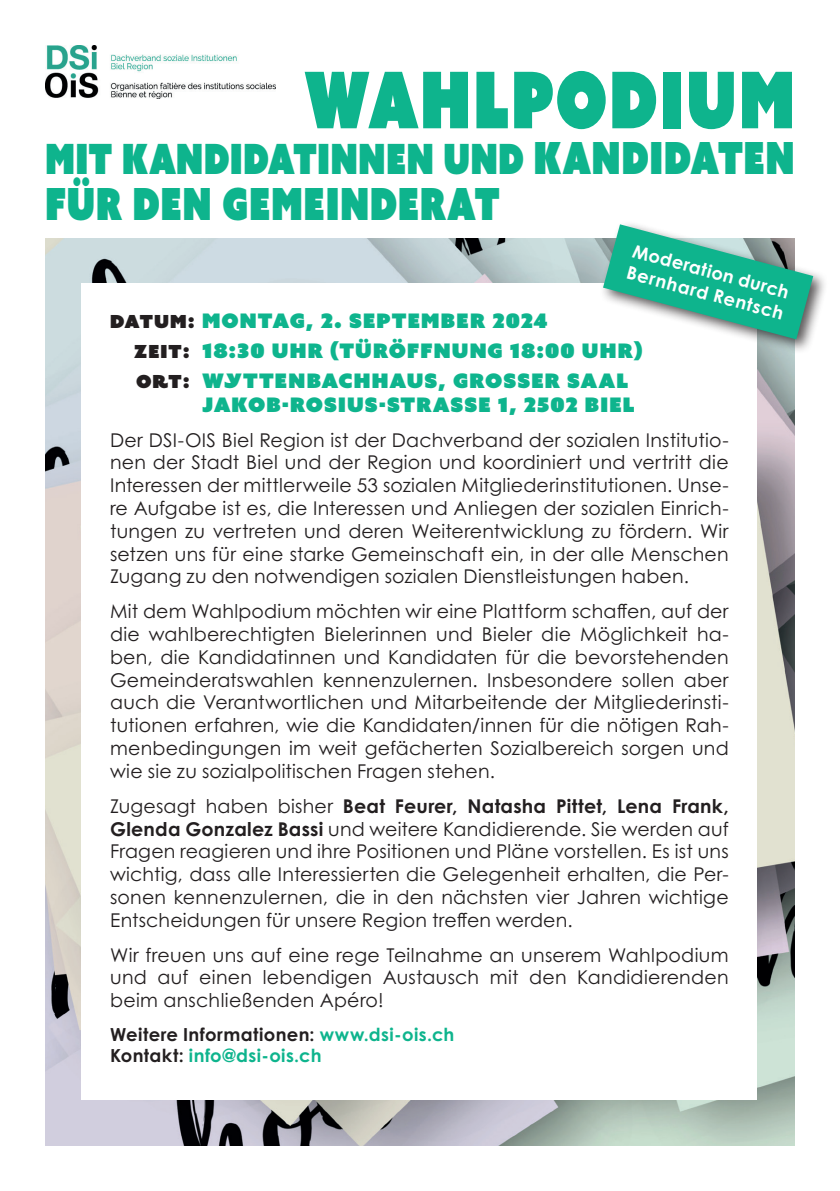
<style>
.page{position:relative;width:840px;height:1191px;background:#fff}
.page>*{position:absolute;margin:0;border:0;box-sizing:border-box;transform-origin:0 0}
.t1{font:78px "Azo Sans Uber";letter-spacing:.04em;color:#0eb48d;scale:.77 1}
.t2{font:44.2px "Azo Sans Uber";letter-spacing:.035em;color:#0eb48d;scale:.77 1}
.t3{font:41.6px "Azo Sans Uber";letter-spacing:.025em;color:#0eb48d;scale:.77 1}
.t4{font:20px/30px "Azo Sans Uber";letter-spacing:.055em;color:#0eb48d}
.t5{font:19px/22.8px "Century Gothic Pro";letter-spacing:.01em;color:#231f20;text-align:justify}
.t6{font:700 18px/21.6px "Century Gothic Pro";letter-spacing:.02em;color:#231f20}
.t7{font:700 18px/22px "Century Gothic Pro";color:#fff}
.s1{font-size:44.2px}
.s2{font-size:18px;color:#231f20}
.s3{font-weight:700}
.s4{color:#0eb48d}
</style>
<div class="page">
<img style="left:45px;top:45px;width:230px;height:53px">
<img style="left:45px;top:238px;width:749px;height:907px">
<div style="left:82px;top:283px;width:674px;height:817px;background:#fff"></div>
<div style="left:598px;top:220px;width:230px;height:135px;background:#231f20;opacity:.75"></div>
<svg style="left:602px;top:224px;width:210px;height:115px"></svg>
<h1 class="t1" style="left:304px;top:48px;width:638px">WAHLPODIUM</h1>
<h3 class="t3" style="left:45px;top:131px;width:973px">MIT KANDIDATINNEN UND <span class="s1">KANDIDATEN</span></h3>
<h2 class="t2" style="left:45px;top:175px;width:592px">FÜR DEN GEMEINDERAT</h2>
<p class="t7" style="left:635px;top:239px;width:163px;rotate:15deg">Moderation durch<br>Bernhard Rentsch</p>
<p class="t4" style="left:134px;top:305px;width:509px;text-indent:-24px"><span class="s2">DATUM:</span> MONTAG, 2. SEPTEMBER 2024<br><span class="s2">ZEIT:</span> 18:30 UHR (TÜRÖFFNUNG 18:00 UHR)<br><span class="s2">ORT:</span> WYTTENBACHHAUS, GROSSER SAAL</p>
<p class="t4" style="left:202px;top:389px;width:434px">JAKOB-ROSIUS-STRASSE 1, 2502 BIEL</p>
<p class="t5" style="left:110px;top:428px;width:619px">Der DSI-OIS Biel Region ist der Dachverband der sozialen Institutio&shy;nen der Stadt Biel und der Region und koordiniert und vertritt die Interessen der mittlerweile 53 sozialen Mitgliederinstitutionen. Unse&shy;re Aufgabe ist es, die Interessen und Anliegen der sozialen Einrich&shy;tungen zu vertreten und deren Weiterentwicklung zu fördern. Wir setzen uns für eine starke Gemeinschaft ein, in der alle Menschen Zugang zu den notwendigen sozialen Dienstleistungen haben.</p>
<p class="t5" style="left:110px;top:600px;width:619px">Mit dem Wahlpodium möchten wir eine Plattform schaffen, auf der die wahlberechtigten Bielerinnen und Bieler die Möglichkeit ha&shy;ben, die Kandidatinnen und Kandidaten für die bevorstehenden Gemeinderatswahlen kennenzulernen. Insbesondere sollen aber auch die Verantwortlichen und Mitarbeitende der Mitgliederinsti&shy;tutionen erfahren, wie die Kandidaten/innen für die nötigen Rah&shy;menbedingungen im weit gefächerten Sozialbereich sorgen und wie sie zu sozialpolitischen Fragen stehen.</p>
<p class="t5" style="left:110px;top:794px;width:619px">Zugesagt haben bisher <span class="s3">Beat Feurer, Natasha Pittet, Lena Frank, Glenda Gonzalez Bassi</span> und weitere Kandidierende. Sie werden auf Fragen reagieren und ihre Positionen und Pläne vorstellen. Es ist uns wichtig, dass alle Interessierten die Gelegenheit erhalten, die Per&shy;sonen kennenzulernen, die in den nächsten vier Jahren wichtige Entscheidungen für unsere Region treffen werden.</p>
<p class="t5" style="left:110px;top:943px;width:619px">Wir freuen uns auf eine rege Teilnahme an unserem Wahlpodium und auf einen lebendigen Austausch mit den Kandidierenden beim anschließenden Apéro!</p>
<p class="t6" style="left:110px;top:1023px;width:345px">Weitere Informationen: <span class="s4">www.dsi-ois.ch<br></span>Kontakt: <span class="s4">info@dsi-ois.ch</span></p>
</div>
